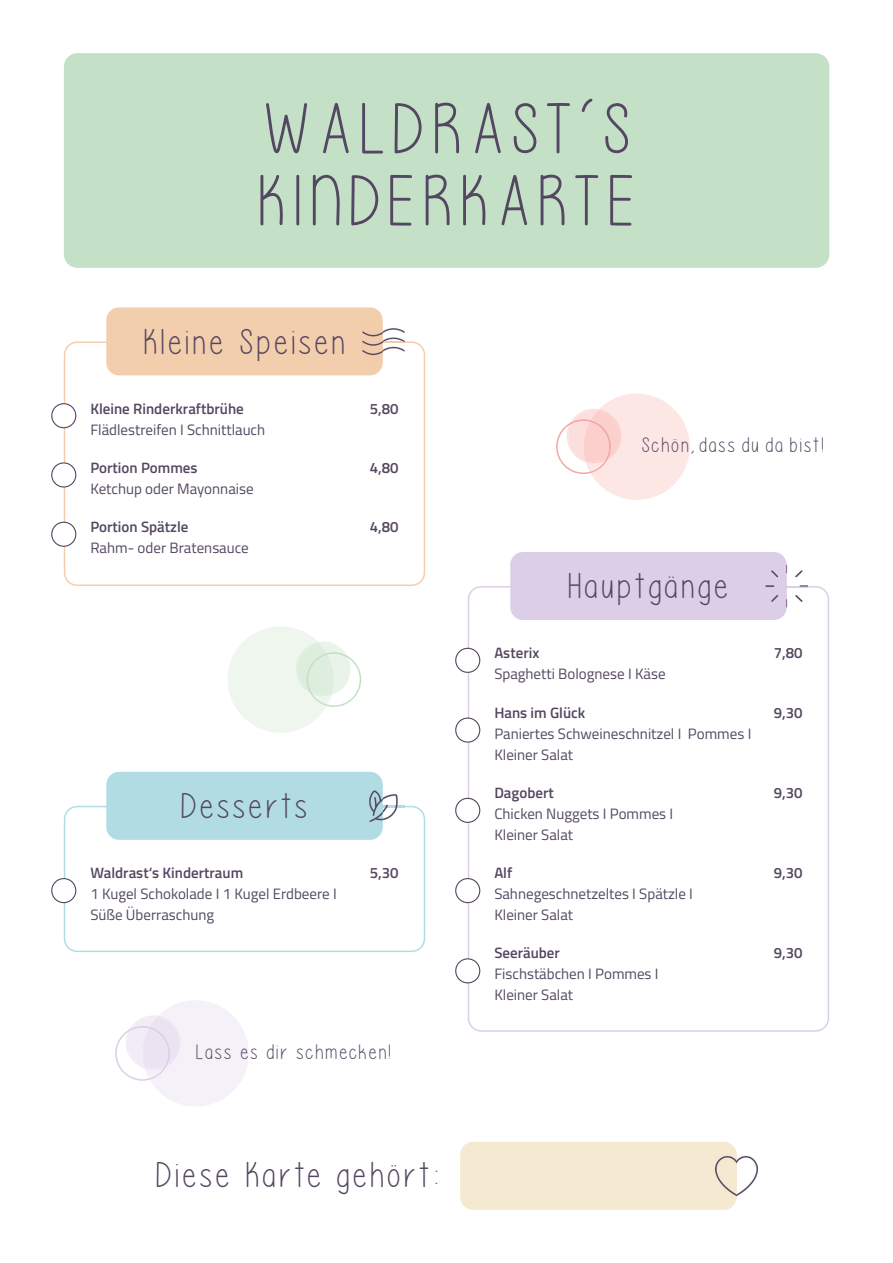
<style>
.page{position:relative;width:893px;height:1263px;background:#fff}
.page>*{position:absolute;margin:0;border:0;box-sizing:border-box;transform-origin:0 0}
.t1{font:72px/72px "Please write me a song";letter-spacing:.1em;color:#544761}
.t2{font:36px "Please write me a song";letter-spacing:.1em;color:#544761}
.t3{font:21px "Please write me a song";letter-spacing:.1em;color:#544761}
.t4{font:15px/21px "Titillium Web";color:#544761}
.t5{font:600 15px "Titillium Web";color:#544761}
</style>
<div class="page">
<div style="left:65px;top:54px;width:763px;height:213px;background:#c4e1c7;border-radius:13px"></div>
<div style="left:64px;top:53px;width:765px;height:215px;border:2px solid #c4e1c7;border-radius:13px"></div>
<svg style="left:468px;top:586px;width:361px;height:446px"></svg>
<div style="left:510px;top:552px;width:277px;height:68px;background:#ddcee7;border-radius:13px"></div>
<div style="left:456px;top:648px;width:24px;height:24px;background:#fff;border-radius:50%"></div>
<div style="left:455px;top:648px;width:25px;height:25px;border:1px solid #544761;border-radius:50%"></div>
<div style="left:456px;top:718px;width:24px;height:24px;background:#fff;border-radius:50%"></div>
<div style="left:455px;top:717px;width:25px;height:26px;border:1px solid #544761;border-radius:50%"></div>
<div style="left:456px;top:798px;width:24px;height:24px;background:#fff;border-radius:50%"></div>
<div style="left:455px;top:798px;width:25px;height:25px;border:1px solid #544761;border-radius:50%"></div>
<div style="left:456px;top:878px;width:24px;height:25px;background:#fff;border-radius:50%"></div>
<div style="left:455px;top:878px;width:25px;height:25px;border:1px solid #544761;border-radius:50%"></div>
<div style="left:456px;top:959px;width:24px;height:24px;background:#fff;border-radius:50%"></div>
<div style="left:455px;top:958px;width:25px;height:25px;border:1px solid #544761;border-radius:50%"></div>
<svg style="left:64px;top:341px;width:361px;height:245px"></svg>
<div style="left:106px;top:307px;width:277px;height:68px;background:#f3cead;border-radius:13px"></div>
<img style="left:362px;top:320px;width:43px;height:43px">
<img style="left:383px;top:341px;width:22px;height:2px">
<div style="left:52px;top:404px;width:24px;height:24px;background:#fff;border-radius:50%"></div>
<div style="left:51px;top:403px;width:25px;height:25px;border:1px solid #544761;border-radius:50%"></div>
<div style="left:52px;top:463px;width:24px;height:24px;background:#fff;border-radius:50%"></div>
<div style="left:51px;top:462px;width:25px;height:25px;border:1px solid #544761;border-radius:50%"></div>
<div style="left:52px;top:522px;width:24px;height:24px;background:#fff;border-radius:50%"></div>
<div style="left:51px;top:522px;width:25px;height:25px;border:1px solid #544761;border-radius:50%"></div>
<img style="left:765px;top:565px;width:43px;height:42px">
<svg style="left:787px;top:586px;width:21px;height:1px"></svg>
<svg style="left:64px;top:806px;width:361px;height:146px"></svg>
<div style="left:106px;top:772px;width:277px;height:68px;background:#b1dce4;border-radius:13px"></div>
<div style="left:52px;top:878px;width:24px;height:25px;background:#fff;border-radius:50%"></div>
<div style="left:51px;top:878px;width:25px;height:25px;border:1px solid #544761;border-radius:50%"></div>
<img style="left:369px;top:784px;width:36px;height:43px">
<svg style="left:383px;top:806px;width:22px;height:1px"></svg>
<svg style="left:228px;top:627px;width:133px;height:106px"></svg>
<svg style="left:556px;top:394px;width:134px;height:106px"></svg>
<svg style="left:115px;top:1000px;width:134px;height:106px"></svg>
<div style="left:460px;top:1142px;width:277px;height:68px;background:#f5e9d1;border-radius:13px"></div>
<img style="left:715px;top:1155px;width:43px;height:42px">
<h1 class="t1" style="left:257px;top:94px;width:379px">WALDRAST‘S<br>KINDERKARTE</h1>
<h2 class="t2" style="left:144px;top:323px;width:203px">Kleine Speisen</h2>
<p class="t5" style="left:90px;top:397px;width:155px">Kleine Rinderkraftbrühe</p>
<p class="t4" style="left:90px;top:418px;width:176px">Flädlestreifen I Schnittlauch</p>
<p class="t5" style="left:370px;top:397px;width:30px">5,80</p>
<p class="t5" style="left:90px;top:456px;width:109px">Portion Pommes</p>
<p class="t4" style="left:90px;top:477px;width:165px">Ketchup oder Mayonnaise</p>
<p class="t5" style="left:370px;top:456px;width:30px">4,80</p>
<p class="t5" style="left:90px;top:516px;width:100px">Portion Spätzle</p>
<p class="t4" style="left:90px;top:537px;width:160px">Rahm- oder Bratensauce</p>
<p class="t5" style="left:370px;top:516px;width:30px">4,80</p>
<h2 class="t2" style="left:181px;top:787px;width:128px">Desserts</h2>
<p class="t5" style="left:90px;top:861px;width:154px">Waldrast‘s Kindertraum</p>
<p class="t4" style="left:90px;top:883px;width:248px">1 Kugel Schokolade I 1 Kugel Erdbeere I<br>Süße Überraschung</p>
<p class="t5" style="left:370px;top:861px;width:30px">5,30</p>
<h3 class="t3" style="left:196px;top:1040px;width:197px">Lass es dir schmecken!</h3>
<h2 class="t2" style="left:157px;top:1156px;width:284px">Diese Karte gehört:</h2>
<h3 class="t3" style="left:642px;top:434px;width:184px">Schön, dass du da bist!</h3>
<h2 class="t2" style="left:568px;top:567px;width:161px">Hauptgänge</h2>
<p class="t5" style="left:494px;top:642px;width:46px">Asterix</p>
<p class="t4" style="left:494px;top:663px;width:173px">Spaghetti Bolognese I Käse</p>
<p class="t5" style="left:494px;top:701px;width:93px">Hans im Glück</p>
<p class="t4" style="left:494px;top:722px;width:259px">Paniertes Schweineschnitzel I Pommes I<br>Kleiner Salat</p>
<p class="t5" style="left:494px;top:781px;width:61px">Dagobert</p>
<p class="t4" style="left:494px;top:802px;width:180px">Chicken Nuggets I Pommes I<br>Kleiner Salat</p>
<p class="t5" style="left:494px;top:861px;width:19px">Alf</p>
<p class="t4" style="left:494px;top:883px;width:200px">Sahnegeschnetzeltes I Spätzle I<br>Kleiner Salat</p>
<p class="t5" style="left:494px;top:942px;width:67px">Seeräuber</p>
<p class="t4" style="left:494px;top:963px;width:166px">Fischstäbchen I Pommes I<br>Kleiner Salat</p>
<p class="t5" style="left:774px;top:642px;width:30px">7,80</p>
<p class="t5" style="left:774px;top:701px;width:30px">9,30</p>
<p class="t5" style="left:774px;top:781px;width:30px">9,30</p>
<p class="t5" style="left:774px;top:861px;width:30px">9,30</p>
<p class="t5" style="left:774px;top:942px;width:30px">9,30</p>
</div>
